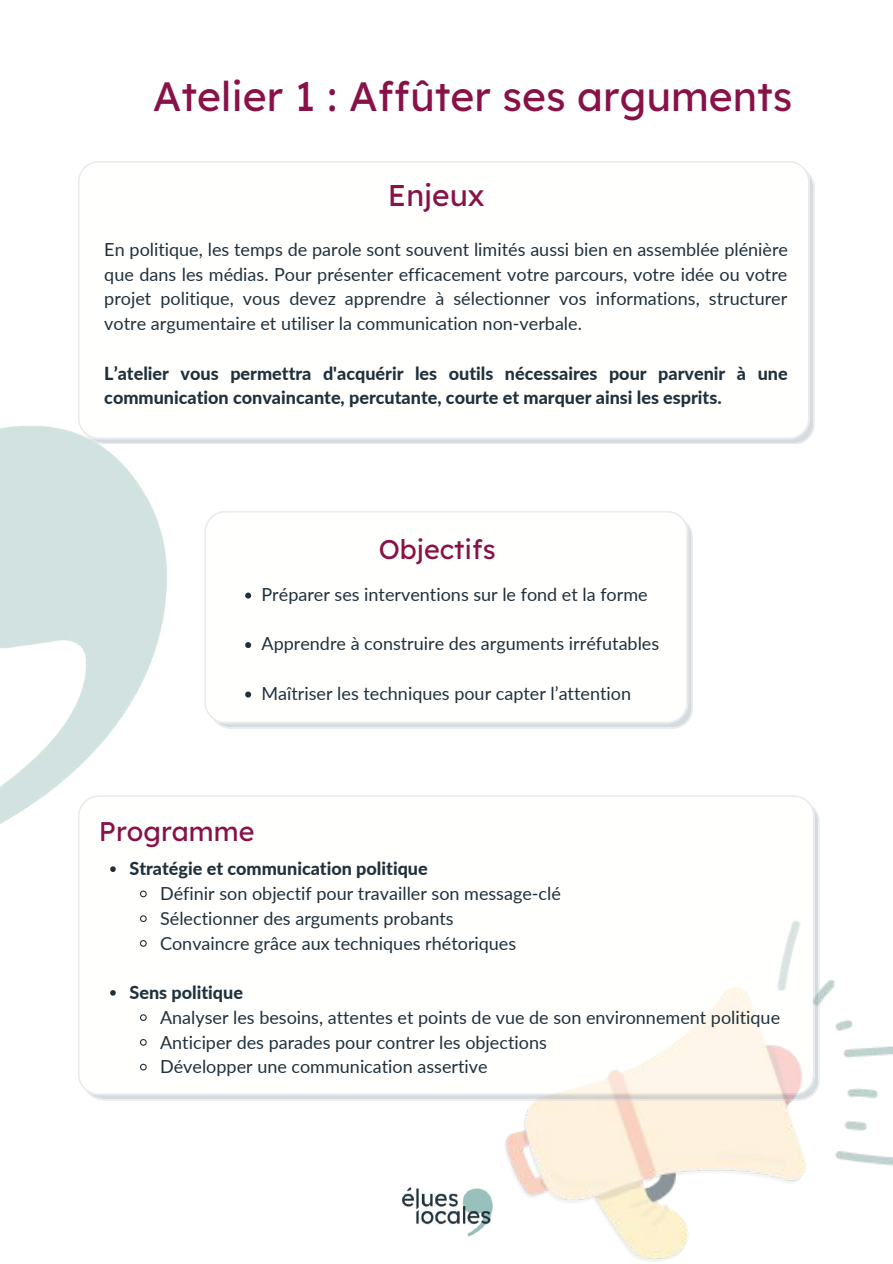
<style>
.page{position:relative;width:893px;height:1264px;background:#fff}
.page>*{position:absolute;margin:0;border:0;box-sizing:border-box;transform-origin:0 0}
.t1{font:40.95px "Lexend Deca";color:#881247}
.t2{font:30px "Lexend Deca";color:#881247}
.t3{font:27px "Lexend Deca";color:#881247}
.t4{font:18px/24.8px "Lato";color:#20313c}
.t5{font:800 18px/24.8px "Lato";color:#20313c}
</style>
<div class="page">
<img style="left:0;top:425px;width:167px;height:399px">
<svg style="left:78px;top:161px;width:736px;height:283px"></svg>
<img style="left:401px;top:1187px;width:92px;height:50px">
<svg style="left:204px;top:511px;width:488px;height:218px"></svg>
<svg style="left:245px;top:592px;width:6px;height:6px"></svg>
<svg style="left:245px;top:642px;width:6px;height:6px"></svg>
<svg style="left:245px;top:691px;width:6px;height:6px"></svg>
<img style="left:504px;top:920px;width:388px;height:341px">
<svg style="left:78px;top:795px;width:741px;height:305px"></svg>
<svg style="left:110px;top:866px;width:6px;height:6px"></svg>
<svg style="left:139px;top:889px;width:8px;height:9px"></svg>
<svg style="left:139px;top:914px;width:8px;height:8px"></svg>
<svg style="left:139px;top:939px;width:8px;height:8px"></svg>
<svg style="left:110px;top:990px;width:6px;height:5px"></svg>
<svg style="left:139px;top:1013px;width:8px;height:8px"></svg>
<svg style="left:139px;top:1038px;width:8px;height:8px"></svg>
<svg style="left:139px;top:1062px;width:8px;height:9px"></svg>
<h1 class="t1" style="left:153px;top:70px;width:641px">Atelier 1 : Affûter ses arguments</h1>
<h2 class="t2" style="left:388px;top:176px;width:98px">Enjeux</h2>
<p class="t4" style="left:104px;top:237px;width:685px;text-align:justify">En politique, les temps de parole sont souvent limités aussi bien en assemblée plénière que dans les médias. Pour présenter efficacement votre parcours, votre idée ou votre projet politique, vous devez apprendre à sélectionner vos informations, structurer votre argumentaire et utiliser la communication non-verbale.</p>
<p class="t5" style="left:104px;top:360px;width:685px">L’atelier vous permettra d'acquérir les outils nécessaires pour parvenir à une communication convaincante, percutante, courte et marquer ainsi les esprits.</p>
<h3 class="t3" style="left:379px;top:532px;width:118px">Objectifs</h3>
<p class="t4" style="left:261px;top:581px;width:387px">Préparer ses interventions sur le fond et la forme</p>
<p class="t4" style="left:261px;top:631px;width:399px">Apprendre à construire des arguments irréfutables</p>
<p class="t4" style="left:261px;top:680px;width:371px">Maîtriser les techniques pour capter l’attention</p>
<h3 class="t3" style="left:99px;top:814px;width:157px">Programme</h3>
<p class="t5" style="left:129px;top:856px;width:300px">Stratégie et communication politique</p>
<p class="t4" style="left:160px;top:880px;width:402px">Définir son objectif pour travailler son message-clé<br>Sélectionner des arguments probants<br>Convaincre grâce aux techniques rhétoriques</p>
<p class="t5" style="left:129px;top:979px;width:115px">Sens politique</p>
<p class="t4" style="left:160px;top:1004px;width:621px">Analyser les besoins, attentes et points de vue de son environnement politique<br>Anticiper des parades pour contrer les objections<br>Développer une communication assertive</p>
</div>
